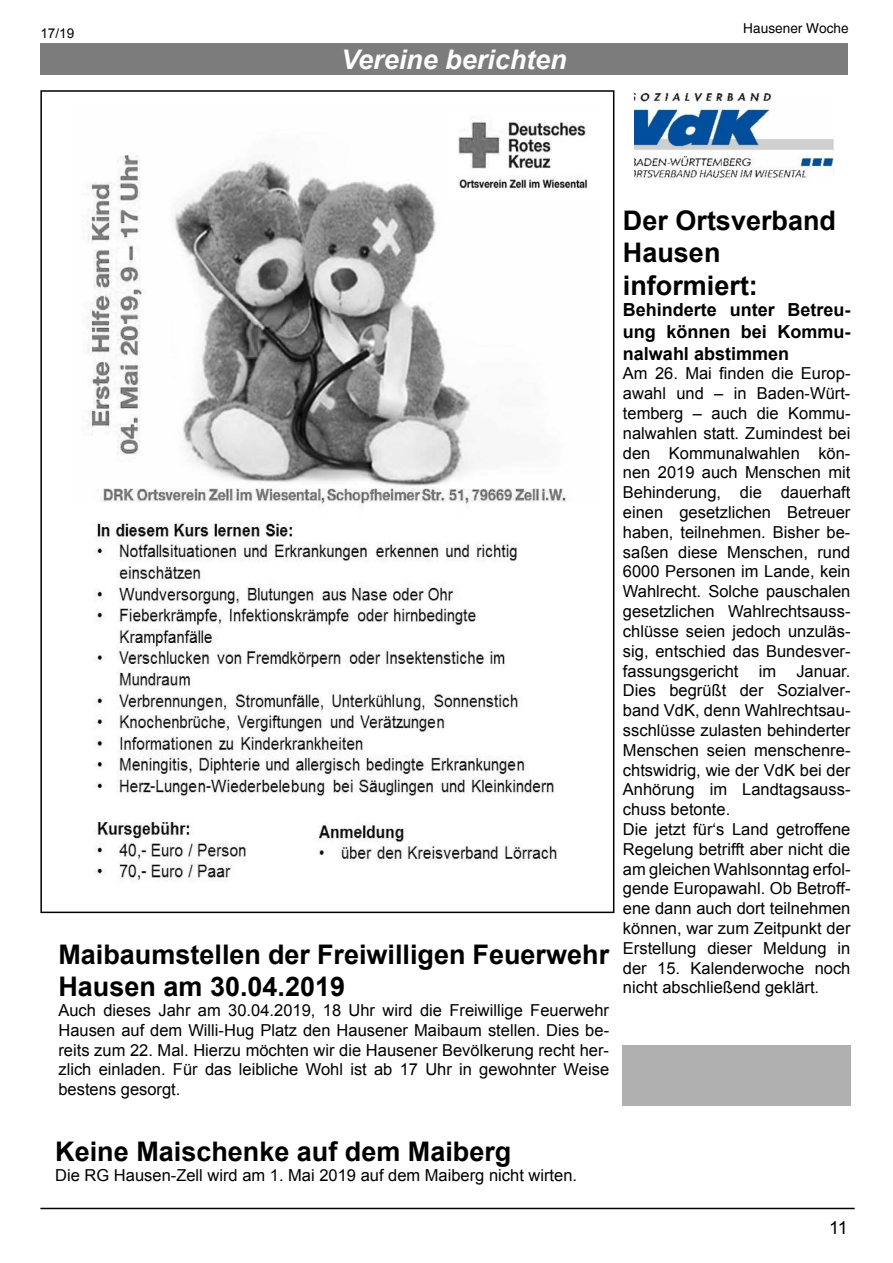
<style>
.page{position:relative;width:893px;height:1263px;background:#fff}
.page>*{position:absolute;margin:0;border:0;box-sizing:border-box;transform-origin:0 0}
.t1{font:700 27px/32.4px "Arial";color:#000}
.t2{font:italic 700 27px "Arial";color:#fff}
.t3{font:700 18px/21.6px "Arial";color:#000;text-align:justify}
.t4{font:18px "Arial";color:#000}
.t5{font:16.5px/19.8px "Arial";color:#000}
.t6{font:13.65px "Helvetica";color:#000}
.t7{font:13.5px "Arial";color:#000}
</style>
<div class="page">
<hr style="left:40px;top:1208px;width:815px;height:1px;background:#000">
<div style="left:40px;top:43px;width:808px;height:32px;background:#7c7c7c"></div>
<img style="left:82px;top:121px;width:506px;height:761px">
<img style="left:635px;top:93px;width:198px;height:86px">
<div style="left:622px;top:1045px;width:228px;height:61px;background:#b0b0b0"></div>
<p class="t7" style="left:40px;top:25px;width:35px">17/19</p>
<h1 class="t2" style="left:341px;top:42px;width:227px">Vereine berichten</h1>
<p class="t6" style="left:743px;top:20px;width:107px">Hausener Woche</p>
<h1 class="t1" style="left:58px;top:939px;width:552px">Maibaumstellen der Freiwilligen Feuerwehr<br>Hausen am 30.04.2019</h1>
<p class="t5" style="left:58px;top:1000px;width:552px;text-align:justify">Auch dieses Jahr am 30.04.2019, 18 Uhr wird die Freiwillige Feuerwehr Hausen auf dem Willi-Hug Platz den Hausener Maibaum stellen. Dies be&shy;reits zum 22. Mal. Hierzu möchten wir die Hausener Bevölkerung recht her&shy;zlich einladen. Für das leibliche Wohl ist ab 17 Uhr in gewohnter Weise bestens gesorgt.</p>
<h1 class="t1" style="left:623px;top:205px;width:215px">Der Ortsverband<br>Hausen informiert:</h1>
<p class="t3" style="left:623px;top:300px;width:229px">Behinderte unter Betreu&shy;ung können bei Kommu&shy;nalwahl abstimmen</p>
<p class="t5" style="left:623px;top:364px;width:229px">Am 26. Mai finden die Europ&shy;awahl und – in Baden-Würt&shy;temberg – auch die Kommu&shy;nalwahlen statt. Zumindest bei den Kommunalwahlen kön&shy;nen 2019 auch Menschen mit<br>Behinderung, die dauerhaft einen gesetzlichen Betreuer haben, teilnehmen. Bisher be&shy;saßen diese Menschen, rund<br>6000 Personen im Lande, kein<br>Wahlrecht. Solche pauschalen gesetzlichen Wahlrechtsauss&shy;chlüsse seien jedoch unzuläs&shy;sig, entschied das Bundesver&shy;fassungsgericht im Januar.<br>Dies begrüßt der Sozialver&shy;band VdK, denn Wahlrechtsau&shy;sschlüsse zulasten behinderter<br>Menschen seien menschenre&shy;chtswidrig, wie der VdK bei der<br>Anhörung im Landtagsauss&shy;chuss betonte.<br>Die jetzt für‘s Land getroffene<br>Regelung betrifft aber nicht die am gleichen Wahlsonntag erfol&shy;gende Europawahl. Ob Betroff&shy;ene dann auch dort teilnehmen können, war zum Zeitpunkt der<br>Erstellung dieser Meldung in der 15. Kalenderwoche noch nicht abschließend geklärt.</p>
<h1 class="t1" style="left:55px;top:1136px;width:458px">Keine Maischenke auf dem Maiberg</h1>
<p class="t5" style="left:55px;top:1165px;width:523px">Die RG Hausen-Zell wird am 1. Mai 2019 auf dem Maiberg nicht wirten.</p>
<p class="t4" style="left:829px;top:1215px;width:20px">11</p>
</div>
